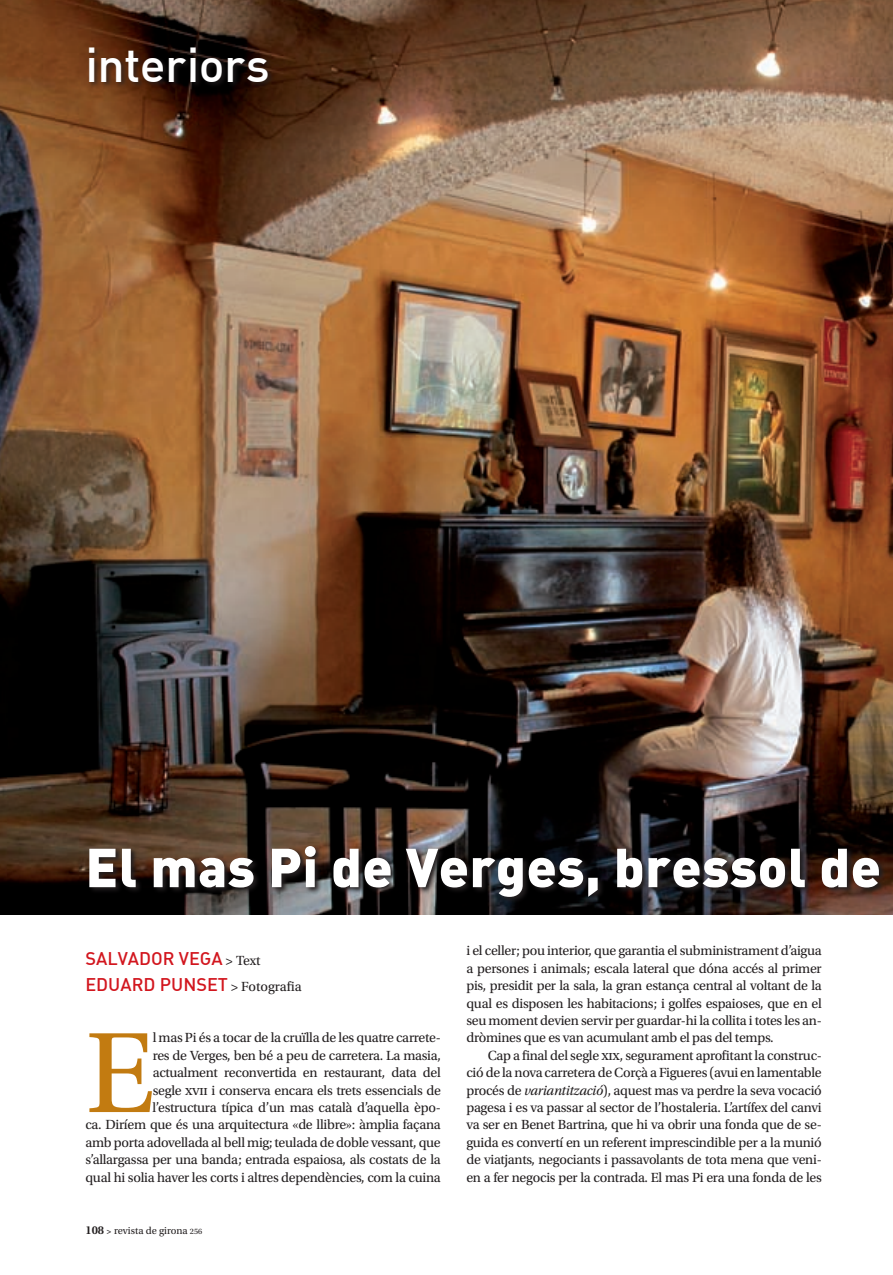
<style>
.page{position:relative;width:893px;height:1275px;background:#fff}
.page>*{position:absolute;margin:0;border:0;box-sizing:border-box;transform-origin:0 0}
.Interiors_Text{font:120.6px "Utopia Std";color:#c27b11}
.t1{font:54px "DIN Black Alternate";letter-spacing:.01em;color:#fff}
.Text{font:500 48px "DIN";letter-spacing:-.01em;color:#fff}
.t2{font:18px "DIN Medium Alternate";color:#d2161e}
.Interiors_Text-2{font:13.95px/17.4px "Utopia Std";letter-spacing:-.02em;color:#231f20;text-align:justify}
.t3{font:10.5px "Utopia Std";color:#231f20}
.s1{font-family:"Utopia Std";font-size:13.95px;color:#231f20}
.s2{font-weight:600;font-size:12px}
.s3{font-weight:600;font-size:9px}
.s4{font-size:8.25px}
.s5{font-style:italic}
</style>
<div class="page">
<img style="left:0;top:0;width:892px;height:915px">
<div style="left:87px;top:46px;width:188px;height:43px;background:#231f20;opacity:.7"></div>
<svg style="left:88px;top:845px;width:804px;height:59px;background:#27201e"></svg>
<p class="Text" style="left:85px;top:34px;width:186px">interiors</p>
<p class="t1" style="left:85px;top:831px;width:796px">El mas Pi de Verges, bressol de</p>
<p class="t2" style="left:85px;top:947px;width:176px">SALVADOR VEGA <span class="s1">&gt; Text</span></p>
<p class="t2" style="left:85px;top:973px;width:217px">EDUARD PUNSET <span class="s1">&gt; Fotografia</span></p>
<p class="Interiors_Text-2" style="left:85px;top:1029px;width:357px;text-align:right">l mas Pi és a tocar de la cruïlla de les quatre carrete-<br>res de Verges, ben bé a peu de carretera. La masia, actualment reconvertida en restaurant, data del<br>segle xvii i conserva encara els trets essencials de l’estructura típica d’un mas català d’aquella èpo-<br>ca. Diríem que és una arquitectura «de llibre»: àmplia façana amb porta adovellada al bell mig; teulada de doble vessant, que s’allargassa per una banda; entrada espaiosa, als costats de la qual hi solia haver les corts i altres dependències, com la cuina</p>
<p class="Interiors_Text" style="left:85px;top:1008px;width:71px">E</p>
<p class="t3" style="left:85px;top:1225px;width:118px"><span class="s2">108</span> <span class="s3">&gt;</span> revista de girona <span class="s4">256</span></p>
<p class="Interiors_Text-2" style="left:466px;top:942px;width:357px">i el celler; pou interior, que garantia el subministrament d’aigua a persones i animals; escala lateral que dóna accés al primer pis, presidit per la sala, la gran estança central al voltant de la qual es disposen les habitacions; i golfes espaioses, que en el seu moment devien servir per guardar-hi la collita i totes les an&shy;dròmines que es van acumulant amb el pas del temps.</p>
<p class="Interiors_Text-2" style="left:466px;top:1047px;width:357px;text-indent:21px">Cap a final del segle xix, segurament aprofitant la construc&shy;ció de la nova carretera de Corçà a Figueres (avui en lamentable procés de <span class="s5">variantització</span>), aquest mas va perdre la seva vocació pagesa i es va passar al sector de l’hostaleria. L’artífex del canvi va ser en Benet Bartrina, que hi va obrir una fonda que de se&shy;guida es convertí en un referent imprescindible per a la munió de viatjants, negociants i passavolants de tota mena que veni&shy;en a fer negocis per la contrada. El mas Pi era una fonda de les</p>
</div>
